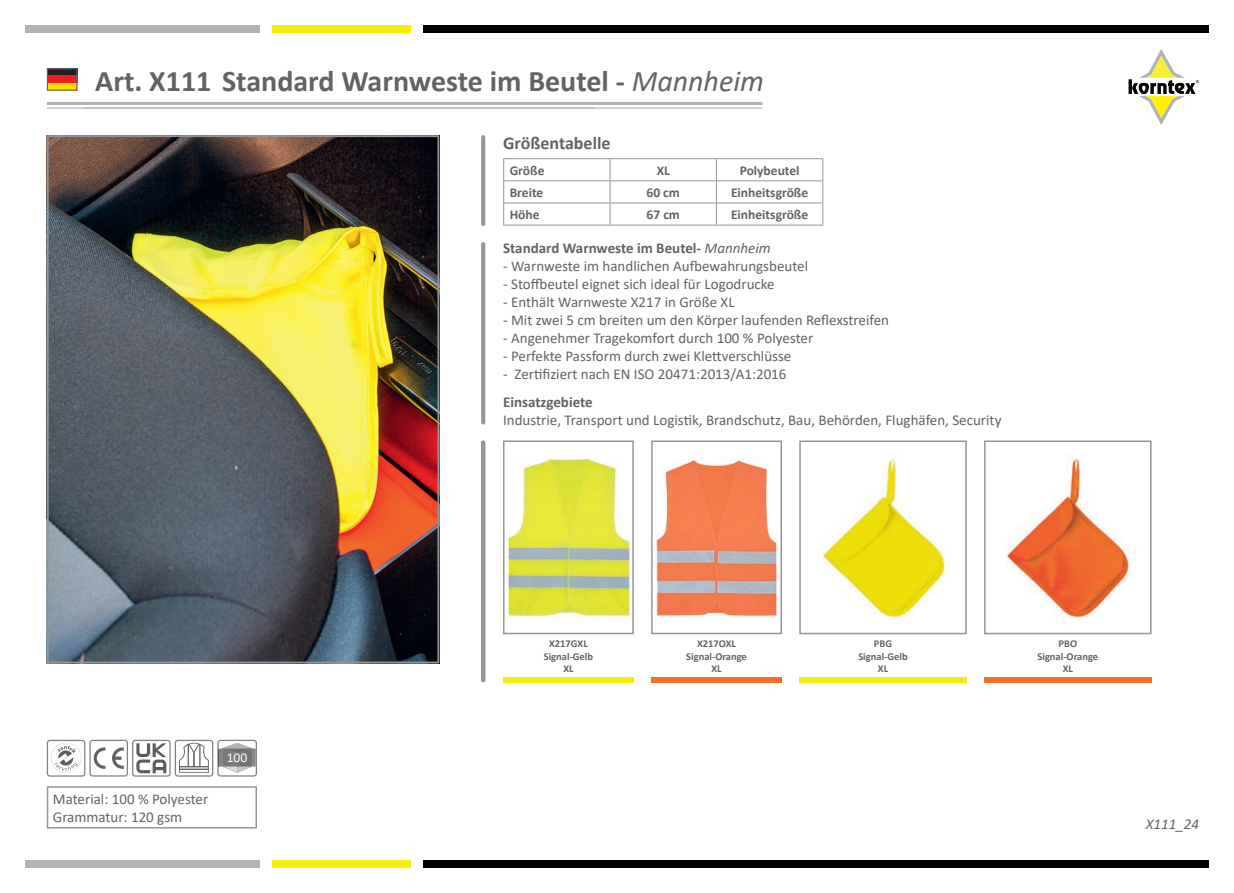
<style>
.page{position:relative;width:1234px;height:893px;background:#fff}
.page>*{position:absolute;margin:0;border:0;box-sizing:border-box;transform-origin:0 0}
.t1{font:700 30px "Calibri";color:#636366}
.t2{font:700 18px "Calibri";color:#636366}
.t3{font:15px/18px "Calibri";color:#636366}
.t4{font:700 15px "Calibri";color:#636366}
.t5{font:italic 15px "Calibri";color:#636366}
.t6{font:700 13.5px "Calibri";color:#636366}
.t7{font:13.5px "Calibri";color:#fff}
.t8{font:700 10.5px/12.6px "Calibri";color:#636366;text-align:center}
.s1{font-weight:400;font-style:italic}
</style>
<div class="page">
<div style="left:423px;top:26px;width:785px;height:7px;background:#000001"></div>
<div style="left:26px;top:26px;width:234px;height:7px;background:#b2b3b7"></div>
<div style="left:272px;top:26px;width:138px;height:7px;background:#f5ec09"></div>
<div style="left:423px;top:860px;width:785px;height:7px;background:#000001"></div>
<div style="left:26px;top:860px;width:234px;height:7px;background:#b2b3b7"></div>
<div style="left:272px;top:860px;width:138px;height:7px;background:#f5ec09"></div>
<svg style="left:1128px;top:49px;width:70px;height:76px"></svg>
<hr style="left:83px;top:107px;width:679px;height:2px;background:#b2b3b7">
<img style="left:50px;top:138px;width:386px;height:522px">
<div style="left:47px;top:135px;width:392px;height:528px;border:2px solid #939598"></div>
<svg style="left:481px;top:137px;width:4px;height:87px"></svg>
<svg style="left:481px;top:244px;width:4px;height:178px"></svg>
<hr style="left:503px;top:158px;width:107px;height:1px;background:#939598">
<hr style="left:610px;top:158px;width:106px;height:1px;background:#939598">
<hr style="left:716px;top:158px;width:107px;height:1px;background:#939598">
<hr style="left:503px;top:225px;width:107px;height:1px;background:#939598">
<hr style="left:610px;top:225px;width:106px;height:1px;background:#939598">
<hr style="left:716px;top:225px;width:107px;height:1px;background:#939598">
<svg style="left:503px;top:159px;width:320px;height:66px"></svg>
<hr style="left:481px;top:443px;width:4px;height:237px;background:#939598">
<img style="left:506px;top:458px;width:124px;height:159px">
<div style="left:503px;top:440px;width:130px;height:194px;border:2px solid #939598"></div>
<img style="left:654px;top:458px;width:124px;height:161px">
<div style="left:651px;top:440px;width:130px;height:194px;border:2px solid #939598"></div>
<img style="left:823px;top:458px;width:125px;height:160px">
<div style="left:799px;top:440px;width:167px;height:194px;border:2px solid #939598"></div>
<img style="left:1007px;top:457px;width:126px;height:161px">
<div style="left:983px;top:440px;width:168px;height:194px;border:2px solid #939598"></div>
<div style="left:503px;top:677px;width:130px;height:5px;background:#f5ec09"></div>
<div style="left:651px;top:677px;width:130px;height:5px;background:#f36e24"></div>
<div style="left:799px;top:677px;width:167px;height:5px;background:#f5ec09"></div>
<div style="left:983px;top:677px;width:168px;height:5px;background:#f36e24"></div>
<hr style="left:47px;top:102px;width:715px;height:3px;background:#b2b3b7">
<hr style="left:47px;top:107px;width:547px;height:2px;background:#b2b3b7">
<div style="left:47px;top:68px;width:30px;height:8px;background:#231f20"></div>
<div style="left:47px;top:83px;width:30px;height:8px;background:#ffdc01"></div>
<div style="left:47px;top:76px;width:30px;height:7px;background:#ee1d23"></div>
<div style="left:47px;top:68px;width:30px;height:23px;border:1px solid #636366"></div>
<div style="left:47px;top:786px;width:210px;height:42px;border:2px solid #939598"></div>
<svg style="left:112px;top:747px;width:12px;height:22px"></svg>
<svg style="left:94px;top:747px;width:11px;height:22px"></svg>
<div style="left:89px;top:740px;width:39px;height:37px;border:1px solid #808285;border-radius:3px"></div>
<svg style="left:217px;top:740px;width:40px;height:37px"></svg>
<svg style="left:51px;top:743px;width:30px;height:30px"></svg>
<div style="left:47px;top:740px;width:38px;height:37px;border:1px solid #808285;border-radius:3px"></div>
<svg style="left:179px;top:742px;width:30px;height:31px"></svg>
<div style="left:175px;top:740px;width:38px;height:37px;border:1px solid #808285;border-radius:3px"></div>
<svg style="left:136px;top:743px;width:30px;height:30px"></svg>
<div style="left:132px;top:740px;width:39px;height:37px;border:1px solid #808285;border-radius:3px"></div>
<h1 class="t1" style="left:95px;top:60px;width:670px">Art. X111 Standard Warnweste im Beutel - <span class="s1">Mannheim</span></h1>
<p class="t2" style="left:503px;top:130px;width:109px">Größentabelle</p>
<p class="t6" style="left:509px;top:161px;width:36px">Größe</p>
<p class="t6" style="left:656px;top:161px;width:15px">XL</p>
<p class="t6" style="left:739px;top:161px;width:61px">Polybeutel</p>
<p class="t6" style="left:509px;top:183px;width:35px">Breite</p>
<p class="t6" style="left:646px;top:183px;width:35px">60 cm</p>
<p class="t6" style="left:730px;top:183px;width:79px">Einheitsgröße</p>
<p class="t6" style="left:509px;top:205px;width:31px">Höhe</p>
<p class="t6" style="left:646px;top:205px;width:35px">67 cm</p>
<p class="t6" style="left:731px;top:205px;width:79px">Einheitsgröße</p>
<p class="t4" style="left:503px;top:238px;width:269px">Standard Warnweste im Beutel- <span class="s1">Mannheim</span></p>
<p class="t3" style="left:503px;top:257px;width:306px">- Warnweste im handlichen Aufbewahrungsbeutel</p>
<p class="t3" style="left:503px;top:275px;width:273px">- Stoffbeutel eignet sich ideal für Logodrucke</p>
<p class="t3" style="left:503px;top:293px;width:233px">- Enthält Warnweste X217 in Größe XL</p>
<p class="t3" style="left:503px;top:311px;width:387px">- Mit zwei 5 cm breiten um den Körper laufenden Reflexstreifen</p>
<p class="t3" style="left:503px;top:329px;width:311px">- Angenehmer Tragekomfort durch 100 % Polyester</p>
<p class="t3" style="left:503px;top:347px;width:290px">- Perfekte Passform durch zwei Klettverschlüsse</p>
<p class="t3" style="left:503px;top:365px;width:285px">- Zertifiziert nach EN ISO 20471:2013/A1:2016</p>
<p class="t4" style="left:503px;top:391px;width:91px">Einsatzgebiete</p>
<p class="t3" style="left:503px;top:410px;width:500px">Industrie, Transport und Logistik, Brandschutz, Bau, Behörden, Flughäfen, Security</p>
<p class="t3" style="left:53px;top:790px;width:157px">Material: 100 % Polyester<br>Grammatur: 120 gsm</p>
<p class="t7" style="left:227px;top:748px;width:22px">100</p>
<p class="t8" style="left:543px;top:637px;width:51px">X217GXL<br>Signal-Gelb<br>XL</p>
<p class="t8" style="left:697px;top:637px;width:40px">X217OXL</p>
<p class="t8" style="left:873px;top:637px;width:20px">PBG</p>
<p class="t8" style="left:1058px;top:637px;width:20px">PBO</p>
<p class="t8" style="left:686px;top:650px;width:62px">Signal-Orange</p>
<p class="t8" style="left:858px;top:650px;width:51px">Signal-Gelb</p>
<p class="t8" style="left:1037px;top:650px;width:62px">Signal-Orange</p>
<p class="t8" style="left:711px;top:662px;width:12px">XL</p>
<p class="t8" style="left:877px;top:662px;width:12px">XL</p>
<p class="t8" style="left:1062px;top:662px;width:12px">XL</p>
<p class="t5" style="left:1145px;top:813px;width:55px">X111_24</p>
</div>
